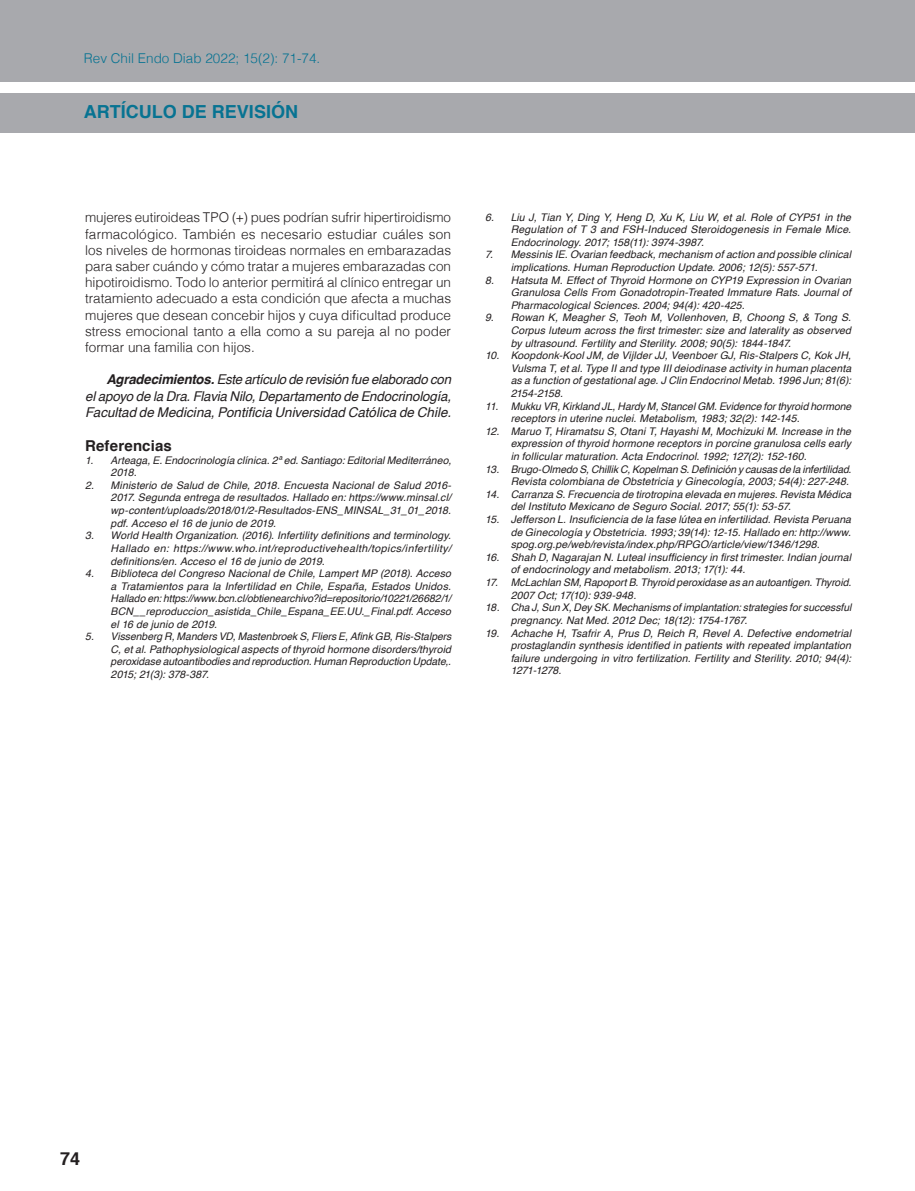
<style>
.page{position:relative;width:915px;height:1191px;background:#fff}
.page>*{position:absolute;margin:0;border:0;box-sizing:border-box;transform-origin:0 0}
.t1{font:700 18px "Helvetica";color:#077392}
.t2{font:700 18px "Helvetica";color:#231f20}
.Sub_titulos_1{font:700 15px "Helvetica";letter-spacing:.005em;color:#231f20}
.Texto{font:300 13.5px/16.2px "Helvetica";color:#231f20;text-align:justify}
.Texto-2{font:italic 13.5px/16.2px "Helvetica";color:#231f20;text-align:justify}
.t3{font:300 13.5px "Helvetica";color:#077392}
.Bibliografia{font:italic 10.5px/12.6px "Helvetica";letter-spacing:.01em;color:#231f20;text-align:justify}
.s1{font-weight:700}
</style>
<div class="page">
<div style="left:0;top:0;width:914px;height:81px;background:#a8a9ad"></div>
<div style="left:0;top:93px;width:914px;height:40px;background:#a8a9ad"></div>
<p class="t3" style="left:84px;top:46px;width:238px">Rev Chil Endo Diab 2022; 15(2): 71-74.</p>
<h1 class="t1" style="left:84px;top:97px;width:216px">ARTÍCULO DE REVISIÓN</h1>
<p class="Texto" style="left:85px;top:208px;width:367px">mujeres eutiroideas TPO (+) pues podrían sufrir hipertiroidismo farmacológico. También es necesario estudiar cuáles son los niveles de hormonas tiroideas normales en embarazadas para saber cuándo y cómo tratar a mujeres embarazadas con hipotiroidismo. Todo lo anterior permitirá al clínico entregar un tratamiento adecuado a esta condición que afecta a muchas mujeres que desean concebir hijos y cuya dificultad produce stress emocional tanto a ella como a su pareja al no poder formar una familia con hijos.</p>
<p class="Texto-2" style="left:85px;top:372px;width:367px;text-indent:21px"><span class="s1">Agradecimientos.</span> Este artículo de revisión fue elaborado con el apoyo de la Dra. Flavia Nilo, Departamento de Endocrinología, Facultad de Medicina, Pontificia Universidad Católica de Chile.</p>
<p class="Sub_titulos_1" style="left:85px;top:434px;width:88px">Referencias</p>
<p class="Bibliografia" style="left:111px;top:454px;width:342px;text-indent:-26px">1. Arteaga, E. Endocrinología clínica. 2ª ed. Santiago: Editorial Mediterráneo,<br>2018.</p>
<p class="Bibliografia" style="left:111px;top:479px;width:342px;text-indent:-26px">2. Ministerio de Salud de Chile, 2018. Encuesta Nacional de Salud 2016- 2017. Segunda entrega de resultados. Hallado en: https://www.minsal.cl/ wp-content/uploads/2018/01/2-Resultados-ENS_MINSAL_31_01_2018. pdf. Acceso el 16 de junio de 2019.</p>
<p class="Bibliografia" style="left:111px;top:529px;width:342px;text-indent:-26px">3. World Health Organization. (2016). Infertility definitions and terminology.<br>Hallado en: https://www.who.int/reproductivehealth/topics/infertility/ definitions/en. Acceso el 16 de junio de 2019.</p>
<p class="Bibliografia" style="left:111px;top:567px;width:342px;text-indent:-26px">4. Biblioteca del Congreso Nacional de Chile, Lampert MP (2018). Acceso a Tratamientos para la Infertilidad en Chile, España, Estados Unidos.<br>Hallado en: https://www.bcn.cl/obtienearchivo?id=repositorio/10221/26682/1/ BCN__reproduccion_asistida_Chile_Espana_EE.UU._Final.pdf. Acceso el 16 de junio de 2019.</p>
<p class="Bibliografia" style="left:111px;top:630px;width:342px;text-indent:-26px">5. Vissenberg R, Manders VD, Mastenbroek S, Fliers E, Afink GB, Ris-Stalpers C, et al. Pathophysiological aspects of thyroid hormone disorders/thyroid peroxidase autoantibodies and reproduction. Human Reproduction Update,.<br>2015; 21(3): 378-387.</p>
<p class="Bibliografia" style="left:510px;top:211px;width:342px;text-indent:-26px">6. Liu J, Tian Y, Ding Y, Heng D, Xu K, Liu W, et al. Role of CYP51 in the Regulation of T 3 and FSH-Induced Steroidogenesis in Female Mice.<br>Endocrinology. 2017; 158(11): 3974-3987.</p>
<p class="Bibliografia" style="left:510px;top:249px;width:342px;text-indent:-26px">7. Messinis IE. Ovarian feedback, mechanism of action and possible clinical implications. Human Reproduction Update. 2006; 12(5): 557-571.</p>
<p class="Bibliografia" style="left:510px;top:274px;width:342px;text-indent:-26px">8. Hatsuta M. Effect of Thyroid Hormone on CYP19 Expression in Ovarian Granulosa Cells From Gonadotropin-Treated Immature Rats. Journal of Pharmacological Sciences. 2004; 94(4): 420-425.</p>
<p class="Bibliografia" style="left:510px;top:312px;width:342px;text-indent:-26px">9. Rowan K, Meagher S, Teoh M, Vollenhoven, B, Choong S, &amp; Tong S.<br>Corpus luteum across the first trimester: size and laterality as observed by ultrasound. Fertility and Sterility. 2008; 90(5): 1844-1847.</p>
<p class="Bibliografia" style="left:510px;top:349px;width:342px;text-indent:-26px">10. Koopdonk-Kool JM, de Vijlder JJ, Veenboer GJ, Ris-Stalpers C, Kok JH, Vulsma T, et al. Type II and type III deiodinase activity in human placenta as a function of gestational age. J Clin Endocrinol Metab. 1996 Jun; 81(6):<br>2154-2158.</p>
<p class="Bibliografia" style="left:510px;top:400px;width:342px;text-indent:-26px">11. Mukku VR, Kirkland JL, Hardy M, Stancel GM. Evidence for thyroid hormone receptors in uterine nuclei. Metabolism, 1983; 32(2): 142-145.</p>
<p class="Bibliografia" style="left:510px;top:425px;width:342px;text-indent:-26px">12. Maruo T, Hiramatsu S, Otani T, Hayashi M, Mochizuki M. Increase in the expression of thyroid hormone receptors in porcine granulosa cells early in follicular maturation. Acta Endocrinol. 1992; 127(2): 152-160.</p>
<p class="Bibliografia" style="left:485px;top:463px;width:367px;text-align:right">13. Brugo-Olmedo S, Chillik C, Kopelman S. Definición y causas de la infertilidad.<br>Revista colombiana de Obstetricia y Ginecología, 2003; 54(4): 227-248.</p>
<p class="Bibliografia" style="left:510px;top:488px;width:342px;text-indent:-26px">14. Carranza S. Frecuencia de tirotropina elevada en mujeres. Revista Médica del Instituto Mexicano de Seguro Social. 2017; 55(1): 53-57.</p>
<p class="Bibliografia" style="left:510px;top:513px;width:342px;text-indent:-26px">15. Jefferson L. Insuficiencia de la fase lútea en infertilidad. Revista Peruana de Ginecología y Obstetricia. 1993; 39(14): 12-15. Hallado en: http://www. spog.org.pe/web/revista/index.php/RPGO/article/view/1346/1298.</p>
<p class="Bibliografia" style="left:510px;top:551px;width:342px;text-indent:-26px">16. Shah D, Nagarajan N. Luteal insufficiency in first trimester. Indian journal of endocrinology and metabolism. 2013; 17(1): 44.</p>
<p class="Bibliografia" style="left:510px;top:576px;width:342px;text-indent:-26px">17. McLachlan SM, Rapoport B. Thyroid peroxidase as an autoantigen. Thyroid.<br>2007 Oct; 17(10): 939-948.</p>
<p class="Bibliografia" style="left:510px;top:601px;width:342px;text-indent:-26px">18. Cha J, Sun X, Dey SK. Mechanisms of implantation: strategies for successful pregnancy. Nat Med. 2012 Dec; 18(12): 1754-1767.</p>
<p class="Bibliografia" style="left:510px;top:627px;width:342px;text-indent:-26px">19. Achache H, Tsafrir A, Prus D, Reich R, Revel A. Defective endometrial prostaglandin synthesis identified in patients with repeated implantation failure undergoing in vitro fertilization. Fertility and Sterility. 2010; 94(4):<br>1271-1278.</p>
<h1 class="t2" style="left:60px;top:1144px;width:22px">74</h1>
</div>
